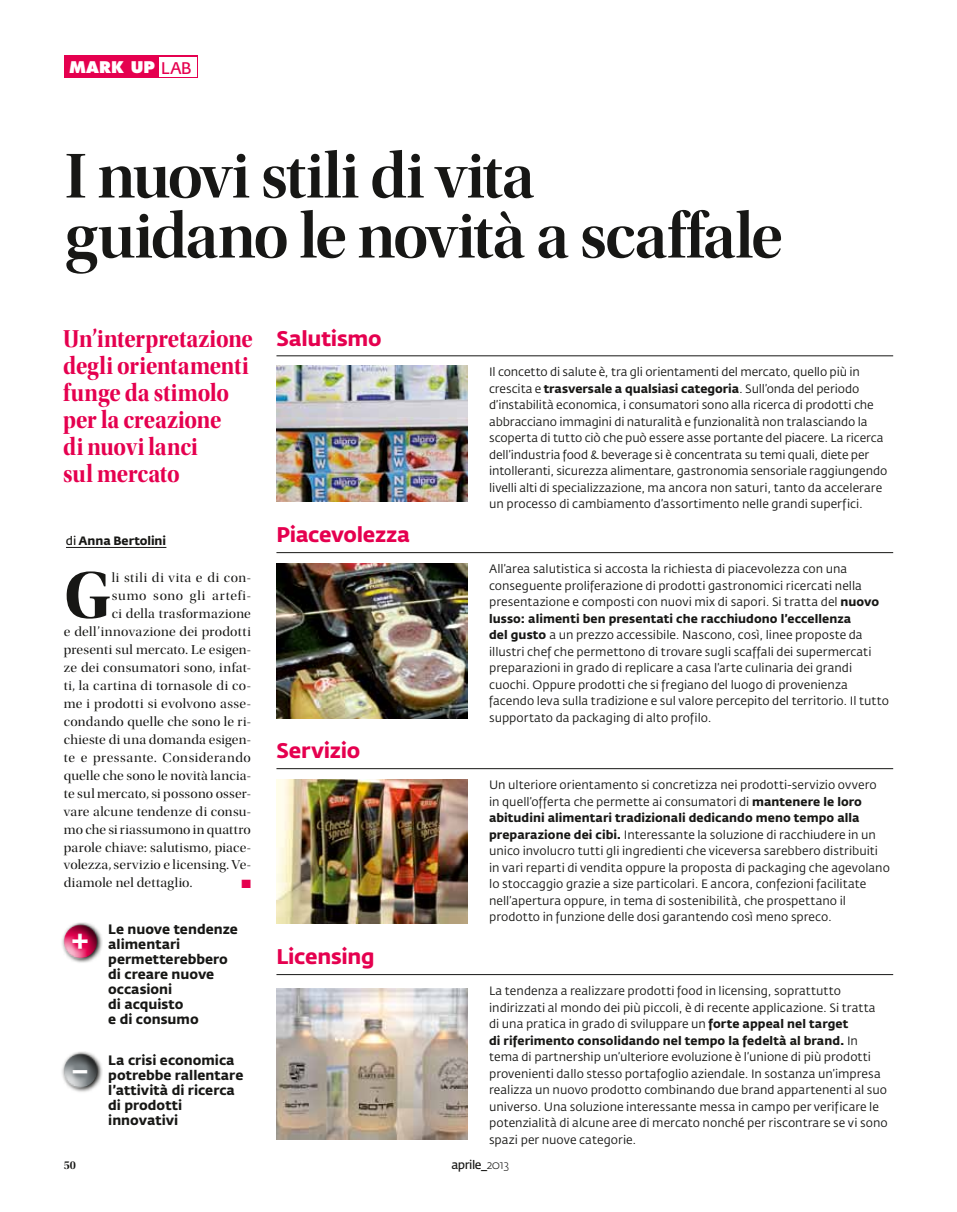
<style>
.page{position:relative;width:957px;height:1212px;background:#fff}
.page>*{position:absolute;margin:0;border:0;box-sizing:border-box;transform-origin:0 0}
.t1{font:68.1px "Utopia Std Bold Disp";color:#171715}
.t2{font:66px/60px "Utopia Std Semibold Disp";letter-spacing:-.02em;color:#171715}
.t3{font:700 28.8px "Fedra Sans Std";color:#fff}
.t4{font:25.5px/27px "Utopia Std Bold Disp";letter-spacing:-.005em;color:#e5004f;scale:.9 1}
.t5{font:700 21px "Fedra Sans Std";letter-spacing:-.015em;color:#e5004f}
.t6{font:800 15.6px "Futura Std";letter-spacing:.005em;color:#fff}
.t7{font:13.5px "Utopia Std Disp";letter-spacing:.015em;color:#171715;scale:1.05 1}
.t8{font:700 13.5px/15px "Fedra Sans Std";color:#171715}
.t9{font:13.5px "Utopia Std Disp";letter-spacing:.05em;color:#171715;scale:1.05 1}
.t10{font:13.5px "Utopia Std Disp";letter-spacing:.035em;color:#171715;scale:1.05 1}
.t11{font:12px/16.5px "Fedra Sans Std";color:#171715}
.t12{font:700 12px "Fedra Sans Std";letter-spacing:-.005em;color:#171715}
.t13{font:600 12px "Fedra Sans Std";letter-spacing:-.04em;color:#171715}
.t14{font:12px "Utopia Std Semibold Disp";color:#171715}
.s1{font-family:"Fedra Sans Std";font-weight:600;font-size:16.65px;color:#e5004f}
.s2{font-weight:600}
.s3{font-weight:700}
.s4{font-weight:300}
</style>
<div class="page">
<div style="left:65px;top:55px;width:133px;height:23px;background:#e5004f"></div>
<div style="left:159px;top:57px;width:37px;height:20px;background:#fff"></div>
<hr style="left:66px;top:547px;width:100px;height:1px;background:#171715">
<svg style="left:62px;top:938px;width:30px;height:25px"></svg>
<div style="left:63px;top:917px;width:45px;height:43px;background:#171715;opacity:.75"></div>
<svg style="left:62px;top:1067px;width:29px;height:25px"></svg>
<div style="left:63px;top:1046px;width:45px;height:44px;background:#171715;opacity:.75"></div>
<hr style="left:276px;top:356px;width:617px;height:1px;background:#171715">
<hr style="left:276px;top:552px;width:617px;height:1px;background:#171715">
<hr style="left:276px;top:768px;width:617px;height:1px;background:#171715">
<hr style="left:276px;top:974px;width:617px;height:1px;background:#171715">
<img style="left:276px;top:780px;width:192px;height:143px">
<img style="left:276px;top:988px;width:192px;height:151px">
<img style="left:276px;top:563px;width:192px;height:155px">
<img style="left:276px;top:365px;width:192px;height:137px">
<h3 class="t6" style="left:69px;top:58px;width:124px">MARK UP <span class="s1">LAB</span></h3>
<h2 class="t2" style="left:65px;top:147px;width:719px">I nuovi stili di vita<br>guidano le novità a scaffale</h2>
<h3 class="t4" style="left:63px;top:325px;width:212px">Un’interpretazione degli orientamenti funge da stimolo per la creazione<br>di nuovi lanci<br>sul mercato</h3>
<p class="t12" style="left:66px;top:533px;width:102px"><span class="s2">di</span> Anna Bertolini</p>
<h1 class="t1" style="left:64px;top:557px;width:49px">G</h1>
<p class="t9" style="left:112px;top:570px;width:134px">li stili di vita e di con-</p>
<p class="t9" style="left:112px;top:588px;width:134px">sumo sono gli artefi-</p>
<p class="t7" style="left:112px;top:606px;width:134px">ci della trasformazione</p>
<p class="t7" style="left:64px;top:624px;width:180px">e dell’innovazione dei prodotti</p>
<p class="t7" style="left:64px;top:642px;width:180px">presenti sul mercato. Le esigen-</p>
<p class="t7" style="left:64px;top:660px;width:180px">ze dei consumatori sono, infat-</p>
<p class="t7" style="left:64px;top:678px;width:180px">ti, la cartina di tornasole di co-</p>
<p class="t7" style="left:64px;top:696px;width:180px">me i prodotti si evolvono asse-</p>
<p class="t7" style="left:64px;top:714px;width:180px">condando quelle che sono le ri-</p>
<p class="t7" style="left:64px;top:732px;width:180px">chieste di una domanda esigen-</p>
<p class="t10" style="left:64px;top:750px;width:180px">te e pressante. Considerando</p>
<p class="t7" style="left:64px;top:768px;width:180px">quelle che sono le novità lancia-</p>
<p class="t7" style="left:64px;top:786px;width:180px">te sul mercato, si possono osser-</p>
<p class="t7" style="left:64px;top:804px;width:180px">vare alcune tendenze di consu-</p>
<p class="t7" style="left:64px;top:822px;width:180px">mo che si riassumono in quattro</p>
<p class="t7" style="left:64px;top:840px;width:180px">parole chiave: salutismo, piace-</p>
<p class="t7" style="left:64px;top:858px;width:180px">volezza, servizio e licensing. Ve-</p>
<p class="t7" style="left:64px;top:876px;width:124px">diamole nel dettaglio.</p>
<h3 class="t3" style="left:71px;top:921px;width:19px">+</h3>
<h3 class="t3" style="left:71px;top:1051px;width:19px">–</h3>
<p class="t8" style="left:108px;top:922px;width:131px">Le nuove tendenze alimentari permetterebbero di creare nuove occasioni<br>di acquisto<br>e di consumo</p>
<p class="t8" style="left:108px;top:1052px;width:137px">La crisi economica potrebbe rallentare l’attività di ricerca di prodotti innovativi</p>
<h3 class="t5" style="left:276px;top:325px;width:107px">Salutismo</h3>
<h3 class="t5" style="left:276px;top:521px;width:135px">Piacevolezza</h3>
<h3 class="t5" style="left:276px;top:737px;width:85px">Servizio</h3>
<h3 class="t5" style="left:276px;top:943px;width:100px">Licensing</h3>
<p class="t11" style="left:489px;top:364px;width:400px">Il concetto di salute è, tra gli orientamenti del mercato, quello più in crescita e <span class="s3">trasversale a qualsiasi categoria</span>. Sull’onda del periodo d’instabilità economica, i consumatori sono alla ricerca di prodotti che abbracciano immagini di naturalità e funzionalità non tralasciando la scoperta di tutto ciò che può essere asse portante del piacere. La ricerca dell’industria food &amp; beverage si è concentrata su temi quali, diete per intolleranti, sicurezza alimentare, gastronomia sensoriale raggiungendo livelli alti di specializzazione, ma ancora non saturi, tanto da accelerare un processo di cambiamento d’assortimento nelle grandi superfici.</p>
<p class="t11" style="left:489px;top:561px;width:401px">All’area salutistica si accosta la richiesta di piacevolezza con una conseguente proliferazione di prodotti gastronomici ricercati nella presentazione e composti con nuovi mix di sapori. Si tratta del <span class="s3">nuovo lusso: alimenti ben presentati che racchiudono l’eccellenza<br>del gusto</span> a un prezzo accessibile. Nascono, così, linee proposte da illustri chef che permettono di trovare sugli scaffali dei supermercati preparazioni in grado di replicare a casa l’arte culinaria dei grandi cuochi. Oppure prodotti che si fregiano del luogo di provenienza facendo leva sulla tradizione e sul valore percepito del territorio. Il tutto supportato da packaging di alto profilo.</p>
<p class="t11" style="left:489px;top:777px;width:402px">Un ulteriore orientamento si concretizza nei prodotti-servizio ovvero in quell’offerta che permette ai consumatori di <span class="s3">mantenere le loro abitudini alimentari tradizionali dedicando meno tempo alla preparazione dei cibi.</span> Interessante la soluzione di racchiudere in un unico involucro tutti gli ingredienti che viceversa sarebbero distribuiti in vari reparti di vendita oppure la proposta di packaging che agevolano lo stoccaggio grazie a size particolari. E ancora, confezioni facilitate nell’apertura oppure, in tema di sostenibilità, che prospettano il prodotto in funzione delle dosi garantendo così meno spreco.</p>
<p class="t11" style="left:489px;top:983px;width:400px">La tendenza a realizzare prodotti food in licensing, soprattutto indirizzati al mondo dei più piccoli, è di recente applicazione. Si tratta di una pratica in grado di sviluppare un <span class="s3">forte appeal nel target<br>di riferimento consolidando nel tempo la fedeltà al brand.</span> In tema di partnership un’ulteriore evoluzione è l’unione di più prodotti provenienti dallo stesso portafoglio aziendale. In sostanza un’impresa realizza un nuovo prodotto combinando due brand appartenenti al suo universo. Una soluzione interessante messa in campo per verificare le potenzialità di alcune aree di mercato nonché per riscontrare se vi sono spazi per nuove categorie.</p>
<p class="t14" style="left:64px;top:1158px;width:14px">50</p>
<p class="t13" style="left:451px;top:1157px;width:59px">aprile_<span class="s4">2013</span></p>
</div>
